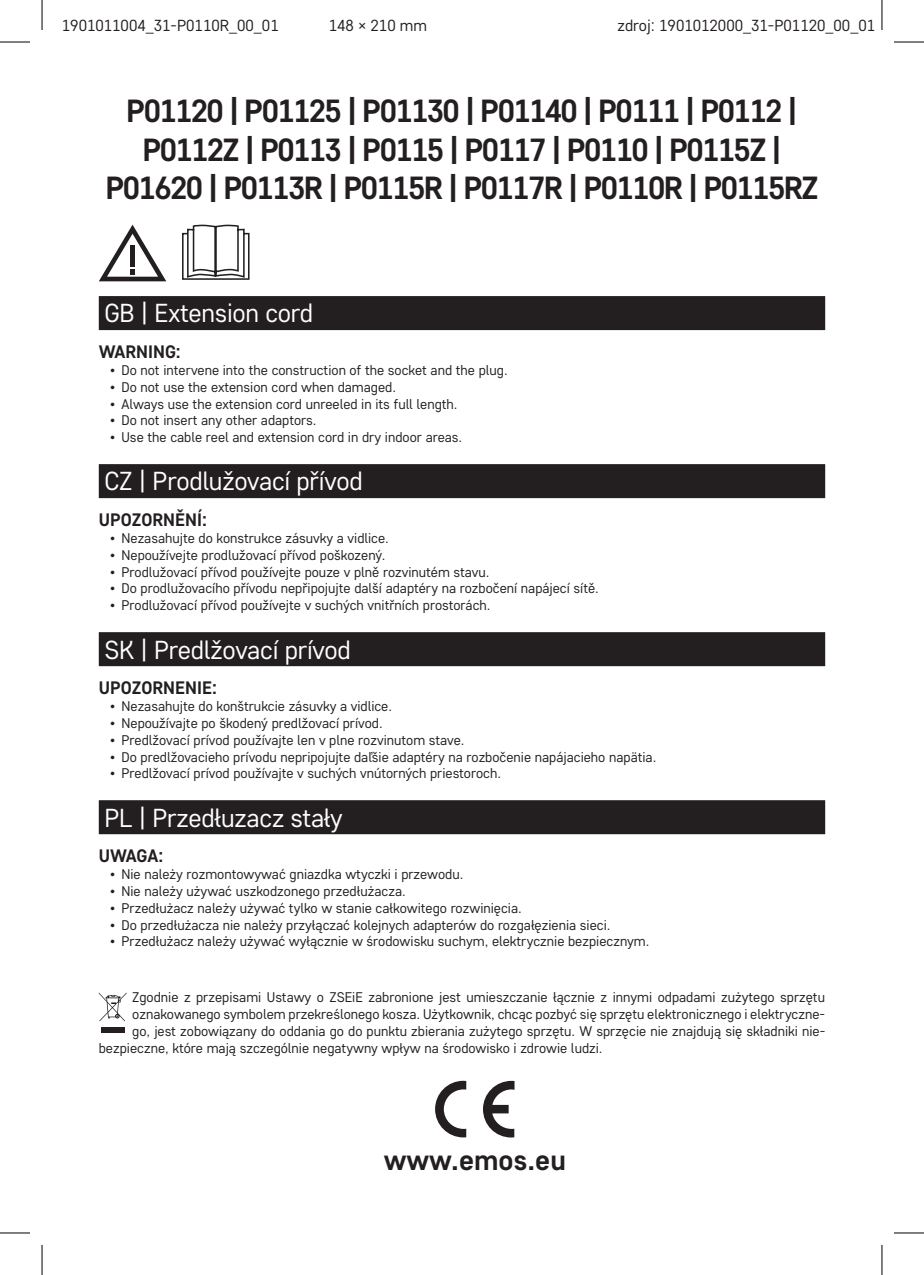
<style>
.page{position:relative;width:924px;height:1275px;background:#fff}
.page>*{position:absolute;margin:0;border:0;box-sizing:border-box;transform-origin:0 0}
.t1{font:700 32px/38.4px "Core Sans D55";letter-spacing:-.05em;color:#231f20;text-align:center}
.t2{font:700 28.8px "Core Sans D55";color:#231f20}
.t3{font:26px "Core Sans D35";letter-spacing:-.01em;color:#fff}
.t4{font:700 18px "Core Sans D55";color:#231f20}
.t5{font:16px "Core Sans D35";color:#231f20}
.t6{font:14px "Core Sans D35";color:#231f20}
</style>
<div class="page">
<div style="left:99px;top:296px;width:725px;height:34px;background:#231f20"></div>
<div style="left:99px;top:464px;width:725px;height:34px;background:#231f20"></div>
<div style="left:99px;top:632px;width:725px;height:34px;background:#231f20"></div>
<div style="left:99px;top:800px;width:725px;height:34px;background:#231f20"></div>
<svg style="left:99px;top:992px;width:27px;height:29px"></svg>
<div style="left:101px;top:1027px;width:23px;height:5px;background:#231f20"></div>
<svg style="left:99px;top:225px;width:67px;height:56px"></svg>
<svg style="left:182px;top:225px;width:67px;height:55px"></svg>
<svg style="left:435px;top:1080px;width:79px;height:57px"></svg>
<hr style="left:0;top:42px;width:30px;height:1px;background:#000">
<hr style="left:893px;top:42px;width:30px;height:1px;background:#000">
<hr style="left:0;top:1232px;width:30px;height:1px;background:#000">
<hr style="left:893px;top:1232px;width:30px;height:1px;background:#000">
<hr style="left:42px;top:0;width:1px;height:30px;background:#000">
<hr style="left:42px;top:1245px;width:1px;height:30px;background:#000">
<hr style="left:881px;top:0;width:1px;height:30px;background:#000">
<hr style="left:881px;top:1245px;width:1px;height:30px;background:#000">
<p class="t5" style="left:62px;top:15px;width:218px">1901011004_31-P0110R_00_01</p>
<p class="t5" style="left:328px;top:15px;width:100px">148 × 210 mm</p>
<p class="t5" style="left:617px;top:15px;width:259px">zdroj: 1901012000_31-P01120_00_01</p>
<h1 class="t1" style="left:105px;top:91px;width:714px">P01120 | P01125 | P01130 | P01140 | P0111 | P0112 |<br>P0112Z | P0113 | P0115 | P0117 | P0110 | P0115Z |<br>P01620 | P0113R | P0115R | P0117R | P0110R | P0115RZ</h1>
<h3 class="t3" style="left:104px;top:296px;width:210px">GB | Extension cord</h3>
<p class="t4" style="left:99px;top:340px;width:83px">WARNING:</p>
<p class="t6" style="left:110px;top:361px;width:399px">• Do not intervene into the construction of the socket and the plug.</p>
<p class="t6" style="left:110px;top:378px;width:287px">• Do not use the extension cord when damaged.</p>
<p class="t6" style="left:110px;top:395px;width:349px">• Always use the extension cord unreeled in its full length.</p>
<p class="t6" style="left:110px;top:411px;width:208px">• Do not insert any other adaptors.</p>
<p class="t6" style="left:110px;top:428px;width:353px">• Use the cable reel and extension cord in dry indoor areas.</p>
<h3 class="t3" style="left:104px;top:464px;width:259px">CZ | Prodlužovací přívod</h3>
<p class="t4" style="left:99px;top:508px;width:109px">UPOZORNĚNÍ:</p>
<p class="t6" style="left:110px;top:529px;width:280px">• Nezasahujte do konstrukce zásuvky a vidlice.</p>
<p class="t6" style="left:110px;top:546px;width:277px">• Nepoužívejte prodlužovací přívod poškozený.</p>
<p class="t6" style="left:110px;top:563px;width:381px">• Prodlužovací přívod používejte pouze v plně rozvinutém stavu.</p>
<p class="t6" style="left:110px;top:579px;width:490px">• Do prodlužovacího přívodu nepřipojujte další adaptéry na rozbočení napájecí sítě.</p>
<p class="t6" style="left:110px;top:596px;width:382px">• Prodlužovací přívod používejte v suchých vnitřních prostorách.</p>
<h3 class="t3" style="left:104px;top:632px;width:248px">SK | Predlžovací prívod</h3>
<p class="t4" style="left:99px;top:676px;width:119px">UPOZORNENIE:</p>
<p class="t6" style="left:110px;top:697px;width:283px">• Nezasahujte do konštrukcie zásuvky a vidlice.</p>
<p class="t6" style="left:110px;top:714px;width:274px">• Nepoužívajte po škodený predlžovací prívod.</p>
<p class="t6" style="left:110px;top:731px;width:356px">• Predlžovací prívod používajte len v plne rozvinutom stave.</p>
<p class="t6" style="left:110px;top:747px;width:547px">• Do predlžovacieho prívodu nepripojujte daľšie adaptéry na rozbočenie napájacieho napätia.</p>
<p class="t6" style="left:110px;top:764px;width:392px">• Predlžovací prívod používajte v suchých vnútorných priestoroch.</p>
<h3 class="t3" style="left:104px;top:800px;width:240px">PL | Przedłuzacz stały</h3>
<p class="t4" style="left:99px;top:844px;width:66px">UWAGA:</p>
<p class="t6" style="left:110px;top:865px;width:354px">• Nie należy rozmontowywać gniazdka wtyczki i przewodu.</p>
<p class="t6" style="left:110px;top:882px;width:297px">• Nie należy używać uszkodzonego przedłużacza.</p>
<p class="t6" style="left:110px;top:899px;width:413px">• Przedłużacz należy używać tylko w stanie całkowitego rozwinięcia.</p>
<p class="t6" style="left:110px;top:915px;width:501px">• Do przedłużacza nie należy przyłączać kolejnych adapterów do rozgałęzienia sieci.</p>
<p class="t6" style="left:110px;top:932px;width:540px">• Przedłużacz należy używać wyłącznie w środowisku suchym, elektrycznie bezpiecznym.</p>
<p class="t6" style="left:132px;top:988px;width:694px">Zgodnie z przepisami Ustawy o ZSEiE zabronione jest umieszczanie łącznie z innymi odpadami zużytego sprzętu</p>
<p class="t6" style="left:132px;top:1005px;width:694px">oznakowanego symbolem przekreślonego kosza. Użytkownik, chcąc pozbyć się sprzętu elektronicznego i elektryczne-</p>
<p class="t6" style="left:132px;top:1022px;width:694px">go, jest zobowiązany do oddania go do punktu zbierania zużytego sprzętu. W sprzęcie nie znajdują się składniki nie-</p>
<p class="t6" style="left:99px;top:1039px;width:505px">bezpieczne, które mają szczególnie negatywny wpływ na środowisko i zdrowie ludzi.</p>
<h2 class="t2" style="left:383px;top:1141px;width:184px">www.emos.eu</h2>
</div>
